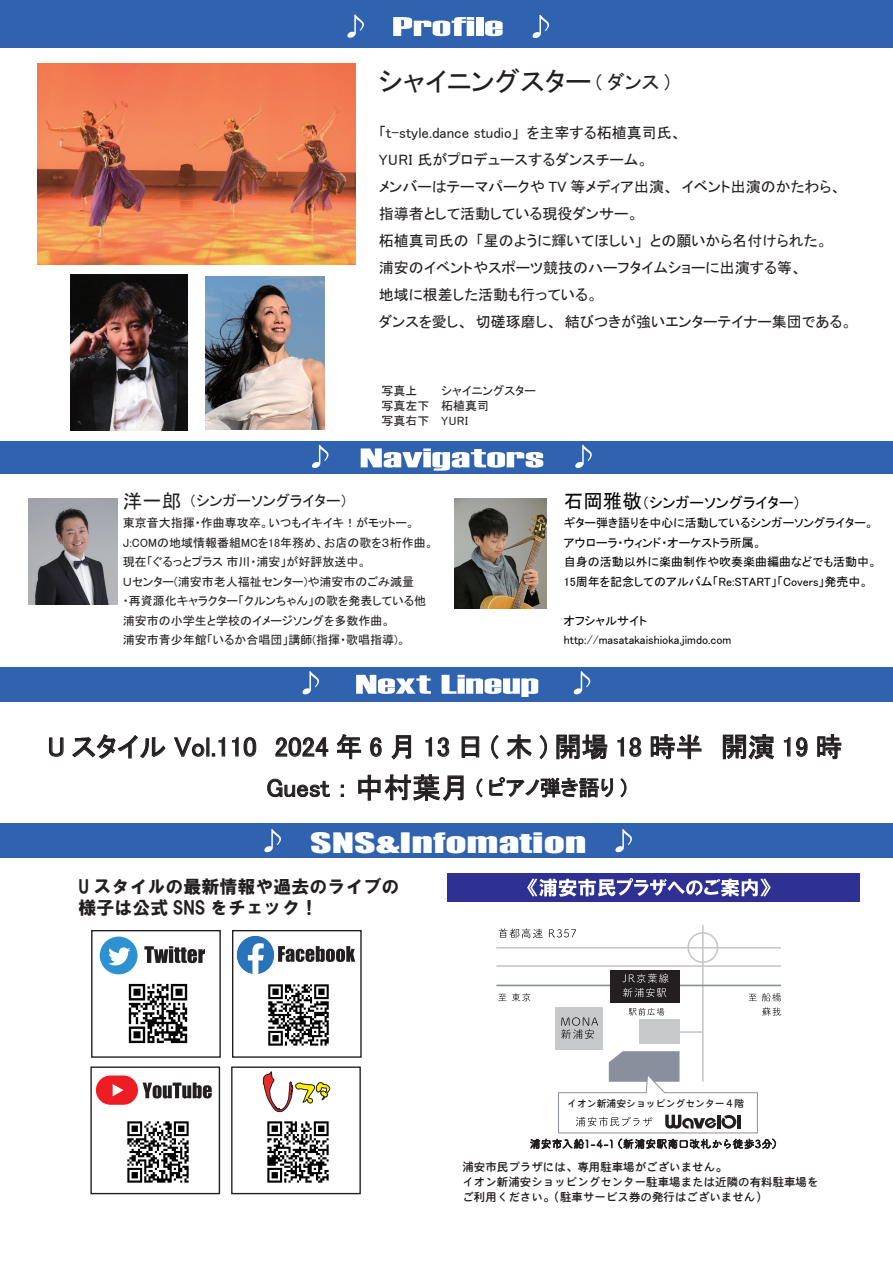
<style>
.page{position:relative;width:893px;height:1263px;background:#fff}
.page>*{position:absolute;margin:0;border:0;box-sizing:border-box;transform-origin:0 0}
.t1{font:27px "MS P Gothic";color:#231f20}
.t2{font:25.8px "Impact";color:#fff;scale:1.61 1}
.t3{font:21px "MS P Gothic";color:#231f20}
.t4{font:18px/21px "HGS Soei Kakugothic UB";color:#231f20}
.t5{font:15px/27px "MS P Gothic";color:#231f20}
.t6{font:15px "MS P Gothic";color:#030303}
.t7{font:12px/19.5px "MS P Gothic";color:#231f20}
.t8{font:12px/19.5px "MS P Gothic";color:#030303}
.t9{font:11.55px/14.7px "EPSON FUTO MARUGO";color:#231f20}
.t10{font:9.9px "EPSON FUTO MARUGO";color:#231f20}
.s1{font-size:19.5px}
.s2{font-size:25.5px}
.s3{font-size:28.5px}
</style>
<div class="page">
<div style="left:0;top:0;width:893px;height:48px;background:#2f63af"></div>
<svg style="left:393px;top:17px;width:81px;height:19px"></svg>
<div style="left:476px;top:17px;width:7px;height:19px;background:#fff"></div>
<svg style="left:485px;top:21px;width:18px;height:15px"></svg>
<svg style="left:347px;top:15px;width:17px;height:23px"></svg>
<svg style="left:533px;top:15px;width:16px;height:23px"></svg>
<div style="left:0;top:442px;width:893px;height:32px;background:#2f63af"></div>
<svg style="left:312px;top:445px;width:16px;height:23px"></svg>
<svg style="left:575px;top:445px;width:17px;height:23px"></svg>
<svg style="left:361px;top:448px;width:182px;height:23px"></svg>
<div style="left:0;top:667px;width:893px;height:35px;background:#2f63af"></div>
<svg style="left:356px;top:675px;width:75px;height:19px"></svg>
<svg style="left:442px;top:675px;width:96px;height:22px"></svg>
<svg style="left:303px;top:671px;width:16px;height:23px"></svg>
<svg style="left:574px;top:671px;width:16px;height:23px"></svg>
<div style="left:91px;top:930px;width:130px;height:128px;border:1px solid #231f20"></div>
<div style="left:100px;top:936px;width:38px;height:38px;background:#2f92d0;border-radius:50%"></div>
<svg style="left:108px;top:947px;width:22px;height:18px"></svg>
<svg style="left:144px;top:946px;width:61px;height:17px"></svg>
<img style="left:236px;top:936px;width:38px;height:38px">
<svg style="left:278px;top:946px;width:77px;height:16px"></svg>
<div style="left:96px;top:1075px;width:42px;height:30px;background:#ee1d23;border-radius:15px"></div>
<svg style="left:113px;top:1084px;width:10px;height:12px"></svg>
<svg style="left:143px;top:1082px;width:69px;height:16px"></svg>
<svg style="left:263px;top:1071px;width:67px;height:41px"></svg>
<div style="left:232px;top:930px;width:130px;height:128px;border:1px solid #231f20"></div>
<div style="left:90px;top:1066px;width:130px;height:128px;border:1px solid #231f20"></div>
<div style="left:231px;top:1066px;width:130px;height:128px;border:1px solid #231f20"></div>
<img style="left:128px;top:983px;width:60px;height:61px">
<img style="left:268px;top:984px;width:61px;height:62px">
<img style="left:127px;top:1121px;width:62px;height:62px">
<img style="left:267px;top:1121px;width:62px;height:62px">
<svg style="left:49px;top:737px;width:15px;height:20px"></svg>
<svg style="left:72px;top:734px;width:94px;height:25px"></svg>
<svg style="left:174px;top:737px;width:31px;height:20px"></svg>
<svg style="left:212px;top:737px;width:13px;height:20px"></svg>
<svg style="left:232px;top:737px;width:24px;height:20px"></svg>
<svg style="left:275px;top:737px;width:54px;height:20px"></svg>
<svg style="left:336px;top:734px;width:25px;height:25px"></svg>
<svg style="left:370px;top:737px;width:12px;height:20px"></svg>
<svg style="left:391px;top:735px;width:20px;height:25px"></svg>
<svg style="left:425px;top:737px;width:25px;height:20px"></svg>
<svg style="left:461px;top:736px;width:18px;height:22px"></svg>
<svg style="left:651px;top:734px;width:51px;height:25px"></svg>
<svg style="left:723px;top:734px;width:51px;height:26px"></svg>
<svg style="left:784px;top:737px;width:24px;height:20px"></svg>
<svg style="left:817px;top:734px;width:25px;height:25px"></svg>
<svg style="left:267px;top:778px;width:63px;height:19px"></svg>
<svg style="left:358px;top:774px;width:106px;height:27px"></svg>
<svg style="left:476px;top:778px;width:7px;height:20px"></svg>
<svg style="left:489px;top:734px;width:153px;height:64px"></svg>
<div style="left:447px;top:873px;width:413px;height:29px;background:#2e3092"></div>
<svg style="left:527px;top:878px;width:244px;height:19px"></svg>
<hr style="left:496px;top:947px;width:285px;height:1px;background:#c7c8ca">
<hr style="left:496px;top:965px;width:285px;height:2px;background:#c7c8ca">
<hr style="left:702px;top:925px;width:2px;height:157px;background:#c7c8ca">
<div style="left:687px;top:932px;width:31px;height:31px;border:2px solid #c7c8ca;border-radius:50%"></div>
<hr style="left:496px;top:984px;width:285px;height:2px;background:#8a8f9d">
<div style="left:610px;top:970px;width:70px;height:33px;background:#231f20"></div>
<div style="left:639px;top:1019px;width:40px;height:24px;background:#c7c8ca"></div>
<div style="left:555px;top:1007px;width:47px;height:42px;background:#c7c8ca"></div>
<svg style="left:498px;top:928px;width:45px;height:10px"></svg>
<svg style="left:549px;top:929px;width:27px;height:8px"></svg>
<svg style="left:749px;top:993px;width:32px;height:8px"></svg>
<svg style="left:762px;top:1007px;width:19px;height:9px"></svg>
<svg style="left:498px;top:994px;width:8px;height:7px"></svg>
<svg style="left:512px;top:993px;width:18px;height:8px"></svg>
<svg style="left:561px;top:1017px;width:37px;height:22px"></svg>
<svg style="left:629px;top:1008px;width:35px;height:7px"></svg>
<svg style="left:623px;top:973px;width:46px;height:24px"></svg>
<hr style="left:679px;top:1031px;width:24px;height:2px;background:#c7c8ca">
<svg style="left:530px;top:1051px;width:246px;height:98px"></svg>
<img style="left:454px;top:498px;width:93px;height:111px">
<img style="left:28px;top:498px;width:90px;height:107px">
<div style="left:0;top:823px;width:893px;height:35px;background:#2f63af"></div>
<svg style="left:615px;top:829px;width:17px;height:23px"></svg>
<svg style="left:264px;top:829px;width:17px;height:23px"></svg>
<img style="left:70px;top:274px;width:118px;height:156px">
<img style="left:206px;top:276px;width:118px;height:153px">
<img style="left:38px;top:63px;width:317px;height:201px">
<h1 class="t1" style="left:379px;top:68px;width:293px">シャイニングスター <span class="s1">( ダンス )</span></h1>
<p class="t5" style="left:379px;top:119px;width:475px">「t-style.dance studio」を主宰する柘植真司氏、<br>YURI 氏がプロデュースするダンスチーム。<br>メンバーはテーマパークや TV 等メディア出演、イベント出演のかたわら、指導者として活動している現役ダンサー。<br>柘植真司氏の「星のように輝いてほしい」との願いから名付けられた。<br>浦安のイベントやスポーツ競技のハーフタイムショーに出演する等、<br>地域に根差した活動も行っている。<br>ダンスを愛し、切磋琢磨し、結びつきが強いエンターテイナー集団である。</p>
<p class="t7" style="left:382px;top:384px;width:156px;line-height:15px">写真上　　　シャイニングスター写真左下　 柘植真司<br>写真右下　 YURI</p>
<p class="t5" style="left:123px;top:487px;width:227px"><span class="s1">洋一郎</span>（シンガーソングライター）</p>
<p class="t7" style="left:123px;top:513px;width:312px">東京音大指揮・作曲専攻卒。いつもイキイキ！がモットー。<br>J:COMの地域情報番組MCを18年務め、お店の歌を３桁作曲。現在「ぐるっとプラス 市川・浦安」が好評放送中。<br>Ｕセンター(浦安市老人福祉センター)や浦安市のごみ減量<br>・再資源化キャラクター「クルンちゃん」の歌を発表している他浦安市の小学生と学校のイメージソングを多数作曲。<br>浦安市青少年館「いるか合唱団」講師(指揮・歌唱指導)。</p>
<p class="t6" style="left:564px;top:495px;width:239px"><span class="s1">石岡雅敬</span>（シンガーソングライター）</p>
<p class="t8" style="left:564px;top:513px;width:315px">ギター弾き語りを中心に活動しているシンガーソングライター。アウローラ・ウィンド・オーケストラ所属。<br>自身の活動以外に楽曲制作や吹奏楽曲編曲などでも活動中。15周年を記念してのアルバム「Re:START」「Covers」発売中。</p>
<p class="t8" style="left:564px;top:611px;width:169px">オフシャルサイトhttp://masatakaishioka.jimdo.com</p>
<h1 class="t1" style="left:48px;top:733px;width:796px">U スタイル Vol.110　2024 年 6 月 13 日 ( 木 ) 開場 18 時半　開演 19 時</h1>
<h3 class="t3" style="left:266px;top:777px;width:362px"><span class="s2">Guest ：</span><span class="s3">中村葉月</span> ( ピアノ弾き語り )</h3>
<h2 class="t2" style="left:310px;top:823px;width:173px">SNS&amp;Infomation</h2>
<p class="t4" style="left:78px;top:876px;width:323px">U スタイルの最新情報や過去のライブの様子は公式 SNS をチェック！</p>
<p class="t10" style="left:567px;top:1098px;width:179px">イオン新浦安ショッピングセンター４階</p>
<p class="t9" style="left:462px;top:1160px;width:358px">浦安市民プラザには、専用駐車場がございません。<br>イオン新浦安ショッピングセンター駐車場または近隣の有料駐車場をご利用ください。（駐車サービス券の発行はございません）</p>
</div>
